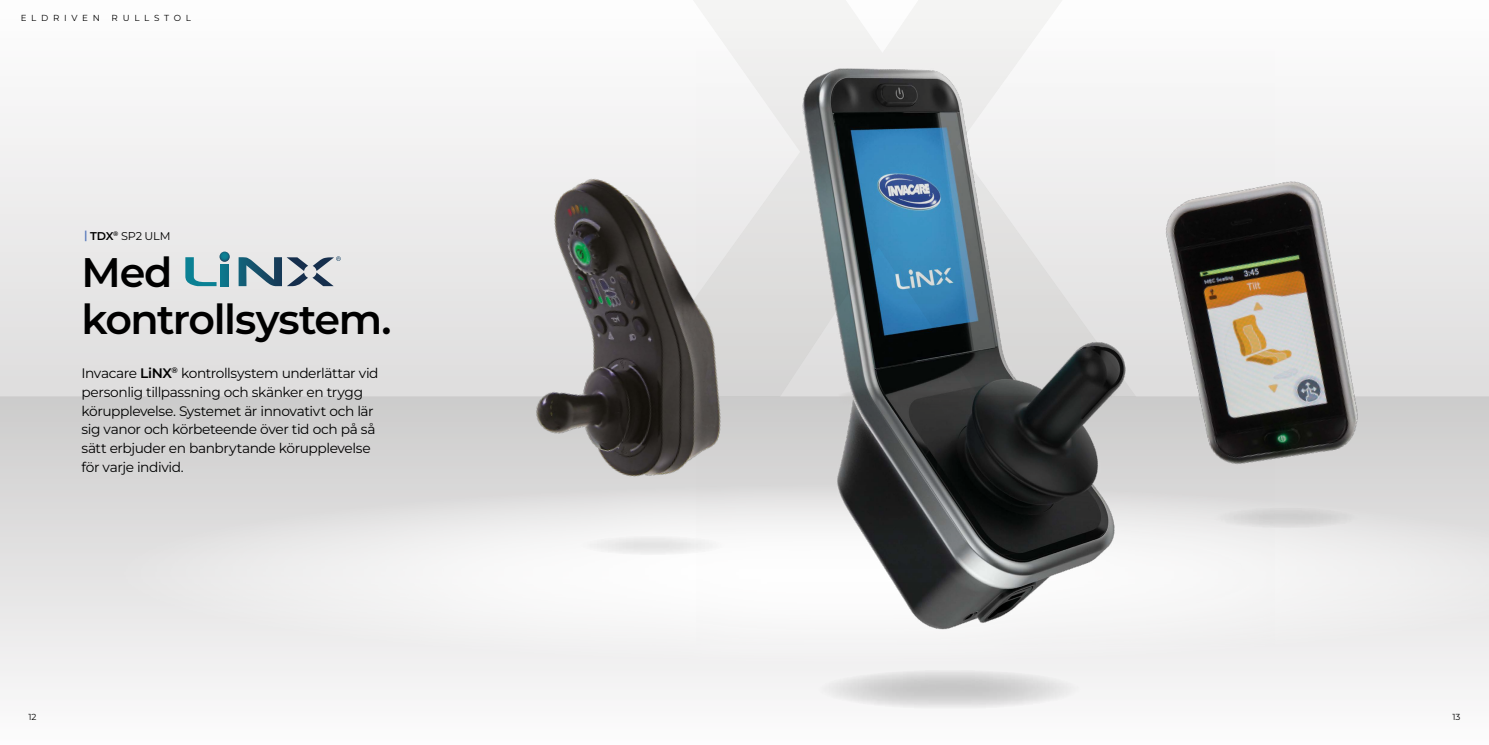
<style>
.page{position:relative;width:1489px;height:745px;background:#fff}
.page>*{position:absolute;margin:0;border:0;box-sizing:border-box;transform-origin:0 0}
.t1{font:600 41.25px/47.1px "Montserrat";letter-spacing:-.035em;color:#000}
.t2{font:13.75px/18.8px "Montserrat";letter-spacing:-.03em;color:#000}
.t3{font:11.25px "Montserrat";letter-spacing:-.015em;color:#000}
.t4{font:8.75px "Montserrat";letter-spacing:.54em;color:#000}
.s1{font-weight:600;color:#597abc}
.s2{font-weight:600}
</style>
<div class="page">
<div style="left:0;top:0;width:1488px;height:396px;background:linear-gradient(to bottom,#fefefe,#dedddd)"></div>
<svg style="left:0;top:396px;width:1488px;height:313px"></svg>
<svg style="left:109px;top:484px;width:1379px;height:179px;fill:#eee"></svg>
<svg style="left:817px;top:669px;width:264px;height:40px;background:#dcdbdc"></svg>
<svg style="left:624px;top:0;width:512px;height:49px;fill:#f4f4f3"></svg>
<img style="left:696px;top:49px;width:578px;height:595px">
<img style="left:982px;top:81px;width:506px;height:490px">
<img style="left:383px;top:34px;width:472px;height:595px">
<svg style="left:185px;top:251px;width:45px;height:35px"></svg>
<div style="left:221px;top:264px;width:8px;height:22px;background:#0d7489"></div>
<svg style="left:238px;top:256px;width:103px;height:30px;background:#99a9b4"></svg>
<p class="t4" style="left:21px;top:12px;width:81px">ELDRIVEN</p>
<p class="t4" style="left:112px;top:12px;width:81px">RULLSTOL</p>
<p class="t3" style="left:84px;top:228px;width:88px"><span class="s1">|</span> <span class="s2">TDX</span><sup>®</sup> SP2 ULM</p>
<h1 class="t1" style="left:81px;top:247px;width:311px">Med kontrollsystem.</h1>
<p class="t2" style="left:81px;top:363px;width:298px">Invacare <span class="s2">LiNX</span><sup>®</sup> kontrollsystem underlättar vid personlig tillpassning och skänker en trygg körupplevelse. Systemet är innovativt och lär sig vanor och körbeteende över tid och på så sätt erbjuder en banbrytande körupplevelse för varje individ.</p>
<p class="t4" style="left:28px;top:710px;width:9px">12</p>
<p class="t4" style="left:1452px;top:710px;width:9px">13</p>
</div>
